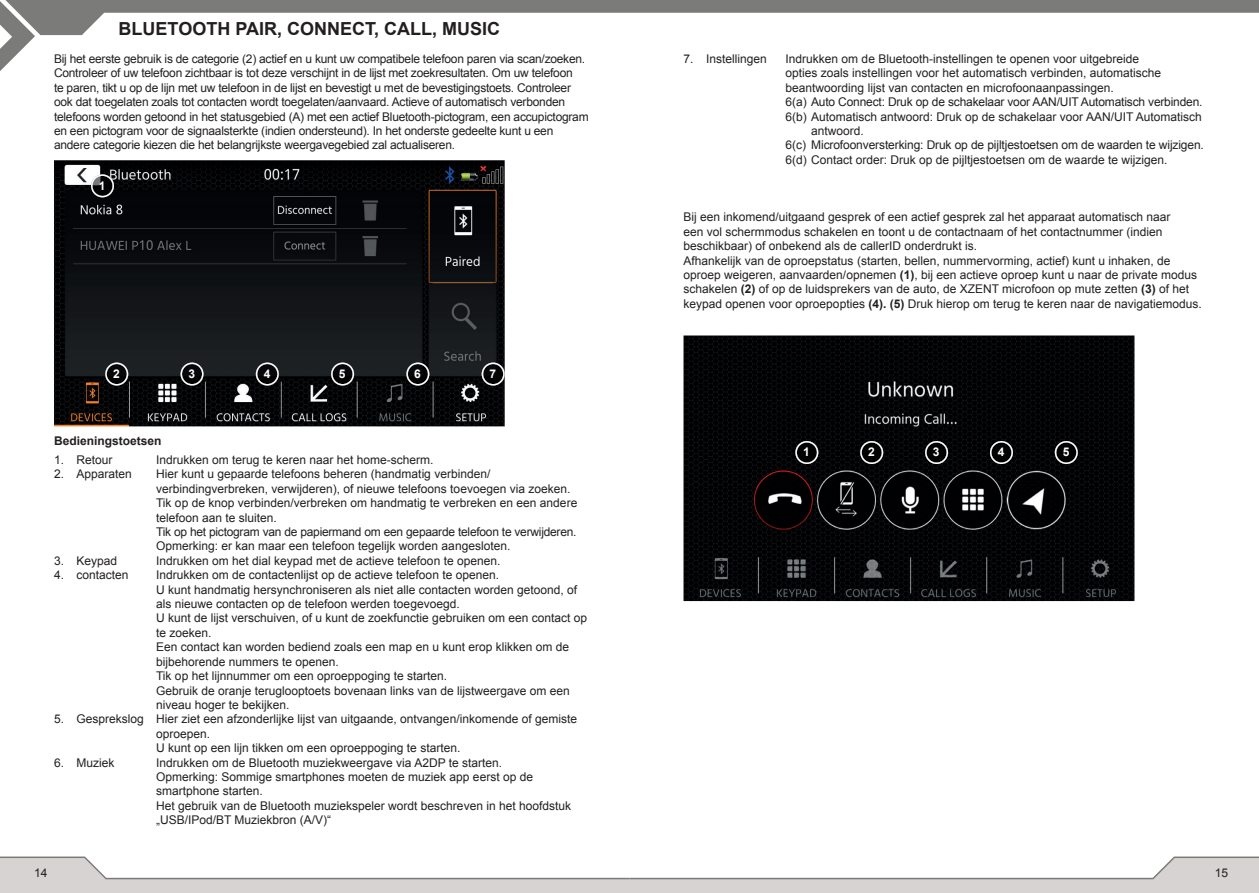
<style>
.page{position:relative;width:1259px;height:893px;background:#fff}
.page>*{position:absolute;margin:0;border:0;box-sizing:border-box;transform-origin:0 0}
.t1{font:700 18px "Arial";color:#231f20}
.t2{font:12px/14.4px "Arial";color:#231f20}
.t3{font:12px/14.4px "Arial";letter-spacing:-.02em;color:#231f20}
.t4{font:700 12px "Arial";color:#231f20}
.t5{font:700 12px "Arial";color:#fff}
.s1{font-weight:700}
</style>
<div class="page">
<div style="left:0;top:880px;width:1259px;height:13px;background:#d6d3d2"></div>
<svg style="left:0;top:856px;width:1259px;height:24px"></svg>
<svg style="left:0;top:0;width:1259px;height:71px"></svg>
<img style="left:54px;top:160px;width:451px;height:266px">
<img style="left:91px;top:174px;width:23px;height:23px">
<img style="left:92px;top:175px;width:21px;height:22px">
<div style="left:91px;top:174px;width:23px;height:23px;border:2px solid #fff;border-radius:50%"></div>
<img style="left:180px;top:363px;width:23px;height:23px">
<img style="left:181px;top:363px;width:22px;height:22px">
<div style="left:180px;top:363px;width:23px;height:23px;border:2px solid #fff;border-radius:50%"></div>
<img style="left:105px;top:363px;width:23px;height:23px">
<img style="left:106px;top:363px;width:21px;height:22px">
<div style="left:105px;top:363px;width:23px;height:23px;border:2px solid #fff;border-radius:50%"></div>
<img style="left:256px;top:363px;width:23px;height:23px">
<img style="left:257px;top:363px;width:21px;height:22px">
<div style="left:256px;top:363px;width:23px;height:23px;border:2px solid #fff;border-radius:50%"></div>
<img style="left:406px;top:363px;width:23px;height:23px">
<img style="left:407px;top:363px;width:21px;height:22px">
<div style="left:406px;top:363px;width:23px;height:23px;border:2px solid #fff;border-radius:50%"></div>
<img style="left:331px;top:363px;width:23px;height:23px">
<img style="left:332px;top:363px;width:21px;height:22px">
<div style="left:331px;top:363px;width:23px;height:23px;border:2px solid #fff;border-radius:50%"></div>
<img style="left:482px;top:385px;width:22px;height:1px">
<img style="left:482px;top:363px;width:22px;height:22px">
<div style="left:482px;top:363px;width:22px;height:23px;border:2px solid #fff;border-radius:50%"></div>
<img style="left:683px;top:335px;width:451px;height:266px">
<img style="left:795px;top:441px;width:23px;height:23px">
<img style="left:796px;top:442px;width:21px;height:21px">
<div style="left:795px;top:441px;width:23px;height:23px;border:2px solid #fff;border-radius:50%"></div>
<img style="left:925px;top:441px;width:23px;height:23px">
<img style="left:926px;top:442px;width:21px;height:21px">
<div style="left:925px;top:441px;width:23px;height:23px;border:2px solid #fff;border-radius:50%"></div>
<img style="left:860px;top:441px;width:23px;height:23px">
<img style="left:861px;top:442px;width:21px;height:21px">
<div style="left:860px;top:441px;width:23px;height:23px;border:2px solid #fff;border-radius:50%"></div>
<img style="left:990px;top:441px;width:23px;height:23px">
<img style="left:990px;top:442px;width:22px;height:21px">
<div style="left:990px;top:441px;width:23px;height:23px;border:2px solid #fff;border-radius:50%"></div>
<img style="left:1054px;top:441px;width:23px;height:23px">
<img style="left:1055px;top:442px;width:22px;height:21px">
<div style="left:1054px;top:441px;width:23px;height:23px;border:2px solid #fff;border-radius:50%"></div>
<h1 class="t1" style="left:119px;top:17px;width:383px">BLUETOOTH PAIR, CONNECT, CALL, MUSIC</h1>
<p class="t3" style="left:54px;top:52px;width:536px">Bij het eerste gebruik is de categorie (2) actief en u kunt uw compatibele telefoon paren via scan/zoeken.<br>Controleer of uw telefoon zichtbaar is tot deze verschijnt in de lijst met zoekresultaten. Om uw telefoon<br>te paren, tikt u op de lijn met uw telefoon in de lijst en bevestigt u met de bevestigingstoets. Controleer ook dat toegelaten zoals tot contacten wordt toegelaten/aanvaard. Actieve of automatisch verbonden telefoons worden getoond in het statusgebied (A) met een actief Bluetooth-pictogram, een accupictogram en een pictogram voor de signaalsterkte (indien ondersteund). In het onderste gedeelte kunt u een andere categorie kiezen die het belangrijkste weergavegebied zal actualiseren.</p>
<p class="t5" style="left:99px;top:178px;width:8px">1</p>
<p class="t5" style="left:113px;top:366px;width:8px">2</p>
<p class="t5" style="left:188px;top:366px;width:8px">3</p>
<p class="t5" style="left:264px;top:366px;width:8px">4</p>
<p class="t5" style="left:339px;top:366px;width:8px">5</p>
<p class="t5" style="left:414px;top:366px;width:8px">6</p>
<p class="t5" style="left:489px;top:366px;width:8px">7</p>
<p class="t4" style="left:54px;top:433px;width:109px">Bedieningstoetsen</p>
<p class="t2" style="left:54px;top:453px;width:60px">1. Retour</p>
<p class="t2" style="left:156px;top:453px;width:279px">Indrukken om terug te keren naar het home-scherm.</p>
<p class="t2" style="left:54px;top:467px;width:79px">2. Apparaten</p>
<p class="t2" style="left:156px;top:467px;width:423px">Hier kunt u gepaarde telefoons beheren (handmatig verbinden/ verbindingverbreken, verwijderen), of nieuwe telefoons toevoegen via zoeken.<br>Tik op de knop verbinden/verbreken om handmatig te verbreken en een andere telefoon aan te sluiten.<br>Tik op het pictogram van de papiermand om een gepaarde telefoon te verwijderen.<br>Opmerking: er kan maar een telefoon tegelijk worden aangesloten.</p>
<p class="t2" style="left:54px;top:554px;width:65px">3. Keypad</p>
<p class="t2" style="left:156px;top:554px;width:346px">Indrukken om het dial keypad met de actieve telefoon te openen.</p>
<p class="t2" style="left:54px;top:568px;width:76px">4. contacten</p>
<p class="t2" style="left:156px;top:568px;width:432px">Indrukken om de contactenlijst op de actieve telefoon te openen.<br>U kunt handmatig hersynchroniseren als niet alle contacten worden getoond, of als nieuwe contacten op de telefoon werden toegevoegd.<br>U kunt de lijst verschuiven, of u kunt de zoekfunctie gebruiken om een contact op te zoeken.<br>Een contact kan worden bediend zoals een map en u kunt erop klikken om de bijbehorende nummers te openen.<br>Tik op het lijnnummer om een oproeppoging te starten.<br>Gebruik de oranje teruglooptoets bovenaan links van de lijstweergave om een niveau hoger te bekijken.</p>
<p class="t2" style="left:156px;top:712px;width:422px;text-indent:-102px">5. Gesprekslog Hier ziet een afzonderlijke lijst van uitgaande, ontvangen/inkomende of gemiste oproepen.<br>U kunt op een lijn tikken om een oproeppoging te starten.</p>
<p class="t2" style="left:54px;top:755px;width:62px">6. Muziek</p>
<p class="t2" style="left:156px;top:755px;width:416px">Indrukken om de Bluetooth muziekweergave via A2DP te starten.<br>Opmerking: Sommige smartphones moeten de muziek app eerst op de smartphone starten.<br>Het gebruik van de Bluetooth muziekspeler wordt beschreven in het hoofdstuk „USB/IPod/BT Muziekbron (A/V)“</p>
<p class="t2" style="left:683px;top:52px;width:85px">7. Instellingen</p>
<p class="t2" style="left:785px;top:52px;width:355px">Indrukken om de Bluetooth-instellingen te openen voor uitgebreide</p>
<p class="t2" style="left:785px;top:66px;width:377px">opties zoals instellingen voor het automatisch verbinden, automatische</p>
<p class="t2" style="left:785px;top:80px;width:330px">beantwoording lijst van contacten en microfoonaanpassingen.</p>
<p class="t2" style="left:785px;top:95px;width:418px">6(a) Auto Connect: Druk op de schakelaar voor AAN/UIT Automatisch verbinden.</p>
<p class="t2" style="left:785px;top:109px;width:418px">6(b) Automatisch antwoord: Druk op de schakelaar voor AAN/UIT Automatisch</p>
<p class="t2" style="left:811px;top:124px;width:54px">antwoord.</p>
<p class="t2" style="left:785px;top:138px;width:420px">6(c) Microfoonversterking: Druk op de pijltjestoetsen om de waarden te wijzigen.</p>
<p class="t2" style="left:785px;top:152px;width:383px">6(d) Contact order: Druk op de pijltjestoetsen om de waarde te wijzigen.</p>
<p class="t2" style="left:683px;top:210px;width:520px">Bij een inkomend/uitgaand gesprek of een actief gesprek zal het apparaat automatisch naar<br>een vol schermmodus schakelen en toont u de contactnaam of het contactnummer (indien beschikbaar) of onbekend als de callerID onderdrukt is.<br>Afhankelijk van de oproepstatus (starten, bellen, nummervorming, actief) kunt u inhaken, de oproep weigeren, aanvaarden/opnemen <span class="s1">(1)</span>, bij een actieve oproep kunt u naar de private modus schakelen <span class="s1">(2)</span> of op de luidsprekers van de auto, de XZENT microfoon op mute zetten <span class="s1">(3)</span> of het keypad openen voor oproepopties <span class="s1">(4). (5)</span> Druk hierop om terug te keren naar de navigatiemodus.</p>
<p class="t5" style="left:803px;top:444px;width:8px">1</p>
<p class="t5" style="left:868px;top:444px;width:8px">2</p>
<p class="t5" style="left:933px;top:444px;width:8px">3</p>
<p class="t5" style="left:998px;top:444px;width:8px">4</p>
<p class="t5" style="left:1062px;top:444px;width:8px">5</p>
<p class="t2" style="left:34px;top:865px;width:15px">14</p>
<p class="t2" style="left:1214px;top:865px;width:15px">15</p>
</div>
